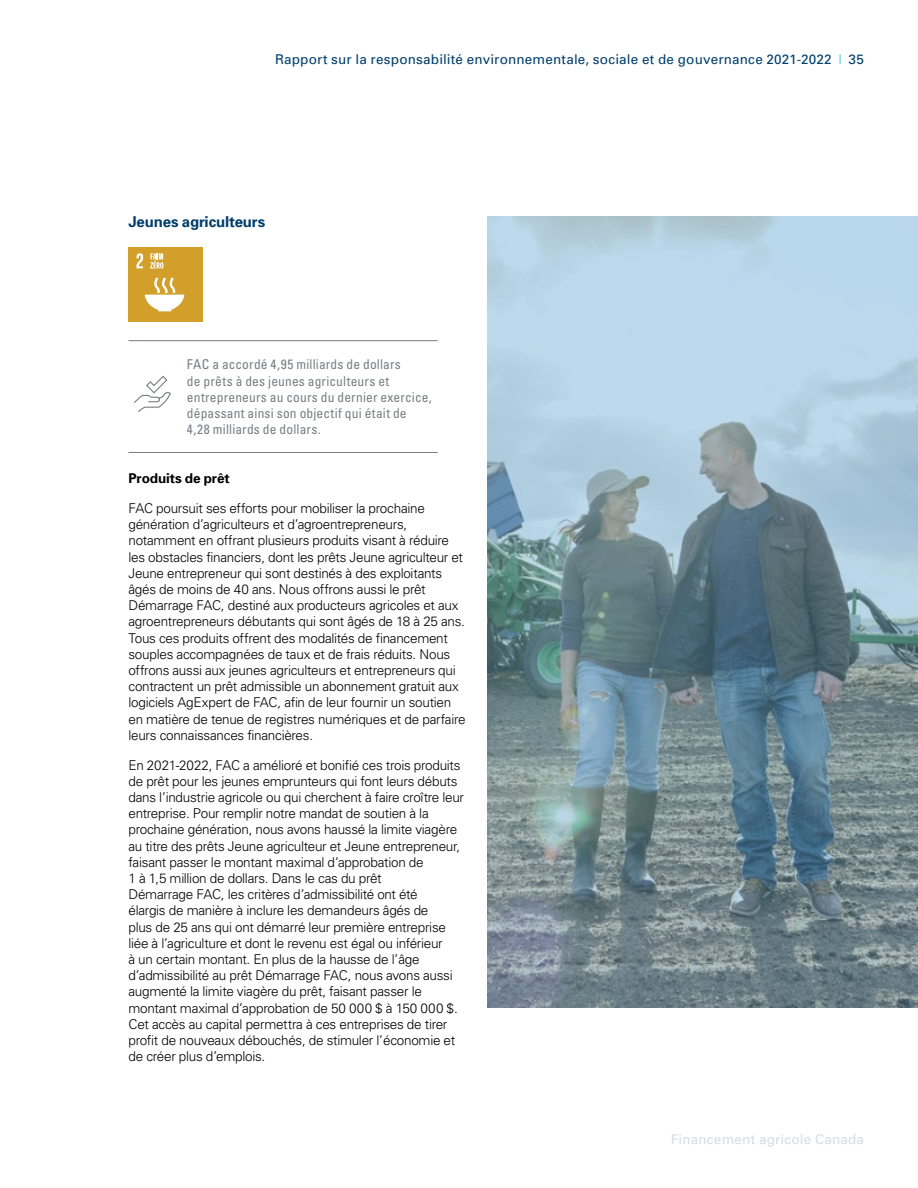
<style>
.page{position:relative;width:918px;height:1188px;background:#fff}
.page>*{position:absolute;margin:0;border:0;box-sizing:border-box;transform-origin:0 0}
.t1{font:700 15px "Univers";letter-spacing:-.01em;color:#003e6b}
.t2{font:300 13.5px/16.2px "Univers";letter-spacing:-.02em;color:#000}
.t3{font:condensed 13.5px/16.2px "Univers";letter-spacing:.01em;color:#797d82}
.t4{font:13.5px "Univers";letter-spacing:.01em;color:#003e6b}
.t5{font:13.5px "Univers";letter-spacing:.015em;color:#d6dbe6}
.t6{font:700 13.5px "Univers";letter-spacing:-.005em;color:#000}
.s1{color:#49c7ed}
</style>
<div class="page">
<hr style="left:128px;top:340px;width:310px;height:1px;background:#797d82">
<hr style="left:128px;top:452px;width:310px;height:1px;background:#797d82">
<svg style="left:134px;top:376px;width:37px;height:36px"></svg>
<svg style="left:487px;top:216px;width:431px;height:791px;background:#88a2ae"></svg>
<div style="left:128px;top:247px;width:75px;height:75px;background:#d19f2a"></div>
<svg style="left:145px;top:277px;width:39px;height:34px"></svg>
<svg style="left:137px;top:253px;width:6px;height:15px"></svg>
<svg style="left:150px;top:253px;width:13px;height:16px"></svg>
<p class="t4" style="left:275px;top:51px;width:590px">Rapport sur la responsabilité environnementale, sociale et de gouvernance 2021-2022 <span class="s1">|</span> 35</p>
<p class="t1" style="left:128px;top:212px;width:138px">Jeunes agriculteurs</p>
<p class="t3" style="left:187px;top:356px;width:246px">FAC a accordé 4,95 milliards de dollars<br>de prêts à des jeunes agriculteurs et entrepreneurs au cours du dernier exercice, dépassant ainsi son objectif qui était de 4,28 milliards de dollars.</p>
<p class="t6" style="left:128px;top:470px;width:103px">Produits de prêt</p>
<p class="t2" style="left:128px;top:500px;width:339px">FAC poursuit ses efforts pour mobiliser la prochaine génération d’agriculteurs et d’agroentrepreneurs, notamment en offrant plusieurs produits visant à réduire les obstacles financiers, dont les prêts Jeune agriculteur et Jeune entrepreneur qui sont destinés à des exploitants âgés de moins de 40 ans. Nous offrons aussi le prêt Démarrage FAC, destiné aux producteurs agricoles et aux agroentrepreneurs débutants qui sont âgés de 18 à 25 ans.<br>Tous ces produits offrent des modalités de financement souples accompagnées de taux et de frais réduits. Nous offrons aussi aux jeunes agriculteurs et entrepreneurs qui contractent un prêt admissible un abonnement gratuit aux logiciels AgExpert de FAC, afin de leur fournir un soutien en matière de tenue de registres numériques et de parfaire leurs connaissances financières.</p>
<p class="t2" style="left:128px;top:756px;width:337px">En 2021-2022, FAC a amélioré et bonifié ces trois produits de prêt pour les jeunes emprunteurs qui font leurs débuts dans l’industrie agricole ou qui cherchent à faire croître leur entreprise. Pour remplir notre mandat de soutien à la prochaine génération, nous avons haussé la limite viagère au titre des prêts Jeune agriculteur et Jeune entrepreneur, faisant passer le montant maximal d’approbation de<br>1 à 1,5 million de dollars. Dans le cas du prêt<br>Démarrage FAC, les critères d’admissibilité ont été<br>élargis de manière à inclure les demandeurs âgés de<br>plus de 25 ans qui ont démarré leur première entreprise liée à l’agriculture et dont le revenu est égal ou inférieur<br>à un certain montant. En plus de la hausse de l’âge d’admissibilité au prêt Démarrage FAC, nous avons aussi augmenté la limite viagère du prêt, faisant passer le montant maximal d’approbation de 50 000 $ à 150 000 $.<br>Cet accès au capital permettra à ces entreprises de tirer profit de nouveaux débouchés, de stimuler l’économie et de créer plus d’emplois.</p>
<p class="t5" style="left:671px;top:1131px;width:194px">Financement agricole Canada</p>
</div>
